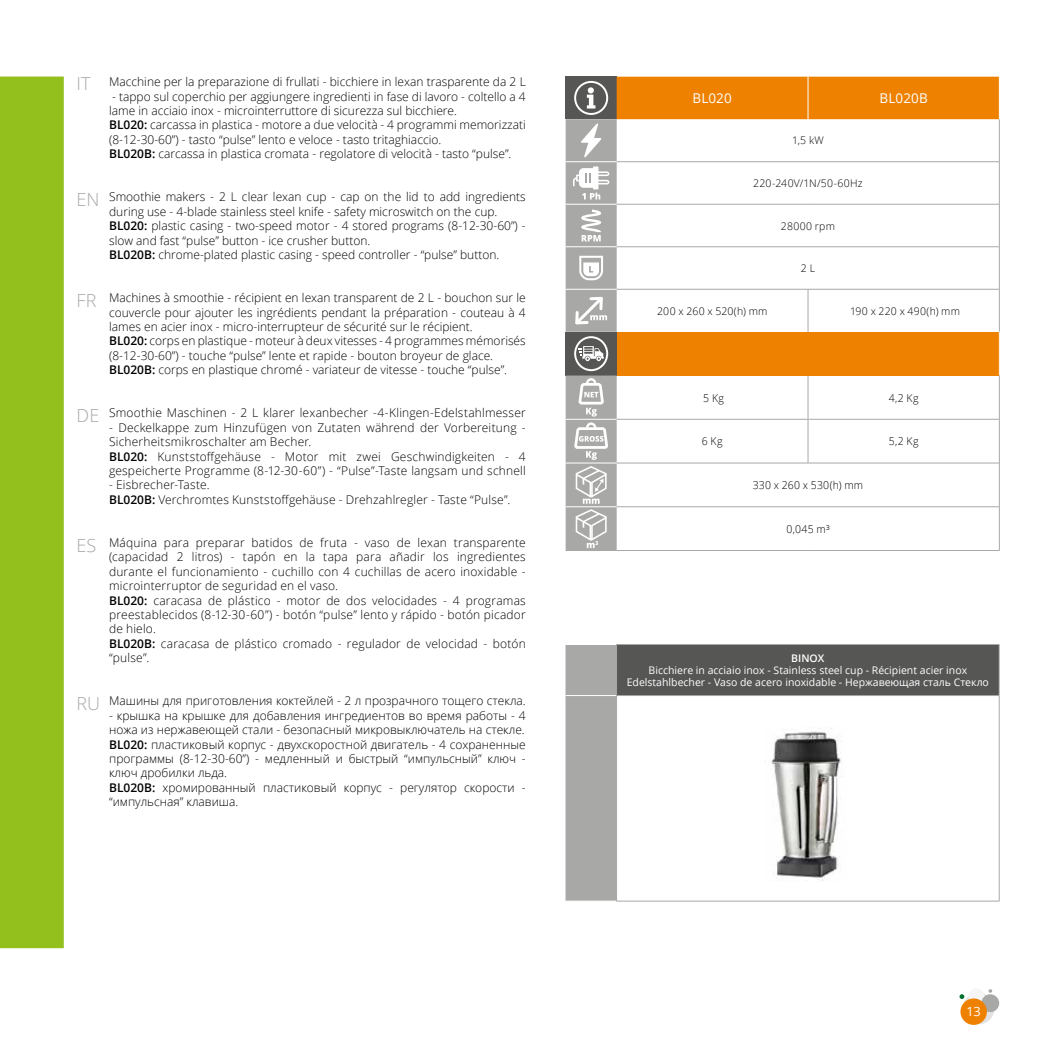
<style>
.page{position:relative;width:1063px;height:1063px;background:#fff}
.page>*{position:absolute;margin:0;border:0;box-sizing:border-box;transform-origin:0 0}
.t1{font:300 18px "Open Sans";color:#a8a8a6}
.t2{font:13.5px "Open Sans";letter-spacing:.01em;color:#fff}
.t3{font:12.75px "Open Sans";color:#fff}
.t4{font:300 12px/14.4px "Open Sans";color:#000}
.t5{font:300 10.8px "Open Sans";letter-spacing:.025em;color:#000}
.t6{font:10.5px "Open Sans";color:#fff}
.t7{font:300 10.5px "Open Sans";letter-spacing:.025em;color:#000}
.t8{font:300 10.5px "Open Sans";letter-spacing:.005em;color:#000}
.t9{font:600 10.5px "Open Sans";color:#fff}
.s1{font-weight:600}
</style>
<div class="page">
<img style="left:771px;top:728px;width:70px;height:154px">
<div style="left:0;top:77px;width:64px;height:871px;background:#94c01e"></div>
<hr style="left:999px;top:289px;width:1px;height:43px;background:#a8a8a6">
<hr style="left:999px;top:119px;width:1px;height:43px;background:#a8a8a6">
<hr style="left:999px;top:162px;width:1px;height:42px;background:#a8a8a6">
<hr style="left:999px;top:204px;width:1px;height:43px;background:#a8a8a6">
<hr style="left:999px;top:247px;width:1px;height:42px;background:#a8a8a6">
<svg style="left:566px;top:77px;width:433px;height:255px"></svg>
<div style="left:566px;top:332px;width:51px;height:44px;background:#565655"></div>
<div style="left:617px;top:332px;width:382px;height:44px;background:#ef8100"></div>
<hr style="left:617px;top:419px;width:191px;height:1px;background:#a8a8a6">
<hr style="left:808px;top:419px;width:191px;height:1px;background:#a8a8a6">
<hr style="left:617px;top:463px;width:191px;height:1px;background:#a8a8a6">
<hr style="left:808px;top:463px;width:191px;height:1px;background:#a8a8a6">
<hr style="left:617px;top:507px;width:191px;height:1px;background:#a8a8a6">
<hr style="left:808px;top:507px;width:191px;height:1px;background:#a8a8a6">
<hr style="left:999px;top:376px;width:1px;height:43px;background:#a8a8a6">
<hr style="left:999px;top:419px;width:1px;height:44px;background:#a8a8a6">
<hr style="left:808px;top:376px;width:1px;height:43px;background:#a8a8a6">
<hr style="left:808px;top:419px;width:1px;height:44px;background:#a8a8a6">
<hr style="left:999px;top:463px;width:1px;height:44px;background:#a8a8a6">
<hr style="left:999px;top:507px;width:1px;height:43px;background:#a8a8a6">
<hr style="left:617px;top:550px;width:191px;height:1px;background:#a8a8a6">
<hr style="left:808px;top:550px;width:192px;height:1px;background:#a8a8a6">
<svg style="left:578px;top:346px;width:26px;height:15px"></svg>
<div style="left:574px;top:336px;width:34px;height:35px;border:2px solid #fff;border-radius:50%"></div>
<svg style="left:566px;top:376px;width:51px;height:175px"></svg>
<div style="left:566px;top:645px;width:50px;height:256px;background:#a8a8a6"></div>
<div style="left:617px;top:645px;width:382px;height:51px;background:#565655"></div>
<hr style="left:566px;top:695px;width:50px;height:1px;background:#fff">
<hr style="left:616px;top:644px;width:383px;height:1px;background:#a8a8a6">
<hr style="left:616px;top:645px;width:1px;height:50px;background:#a8a8a6">
<hr style="left:616px;top:695px;width:383px;height:1px;background:#a8a8a6">
<hr style="left:616px;top:696px;width:1px;height:205px;background:#a8a8a6">
<hr style="left:616px;top:901px;width:383px;height:1px;background:#a8a8a6">
<hr style="left:999px;top:645px;width:1px;height:50px;background:#a8a8a6">
<hr style="left:999px;top:696px;width:1px;height:205px;background:#a8a8a6">
<div style="left:969px;top:988px;width:15px;height:16px;background:#f5f5f5;border-radius:50%"></div>
<svg style="left:960px;top:989px;width:34px;height:35px"></svg>
<div style="left:981px;top:994px;width:18px;height:18px;background:#a8a8a6;border-radius:50%"></div>
<div style="left:960px;top:998px;width:27px;height:27px;background:#ef8100;border-radius:50%"></div>
<p class="t1" style="left:77px;top:71px;width:15px">IT</p>
<p class="t4" style="left:109px;top:74px;width:418px">Macchine per la preparazione di frullati - bicchiere in lexan trasparente da 2 L</p>
<p class="t4" style="left:109px;top:89px;width:418px">- tappo sul coperchio per aggiungere ingredienti in fase di lavoro - coltello a 4 lame in acciaio inox - microinterruttore di sicurezza sul bicchiere.</p>
<p class="t4" style="left:109px;top:118px;width:418px"><span class="s1">BL020:</span> carcassa in plastica - motore a due velocità - 4 programmi memorizzati (8-12-30-60”) - tasto “pulse” lento e veloce - tasto tritaghiaccio.</p>
<p class="t4" style="left:109px;top:146px;width:404px"><span class="s1">BL020B:</span> carcassa in plastica cromata - regolatore di velocità - tasto “pulse”.</p>
<p class="t1" style="left:77px;top:187px;width:24px">EN</p>
<p class="t4" style="left:109px;top:190px;width:418px">Smoothie makers - 2 L clear lexan cup - cap on the lid to add ingredients during use - 4-blade stainless steel knife - safety microswitch on the cup.</p>
<p class="t4" style="left:109px;top:218px;width:418px"><span class="s1">BL020:</span> plastic casing - two-speed motor - 4 stored programs (8-12-30-60”) - slow and fast “pulse” button - ice crusher button.</p>
<p class="t4" style="left:109px;top:247px;width:392px"><span class="s1">BL020B:</span> chrome-plated plastic casing - speed controller - “pulse” button.</p>
<p class="t1" style="left:77px;top:288px;width:21px">FR</p>
<p class="t4" style="left:109px;top:290px;width:418px;text-align:justify">Machines à smoothie - récipient en lexan transparent de 2 L - bouchon sur le couvercle pour ajouter les ingrédients pendant la préparation - couteau à 4 lames en acier inox - micro-interrupteur de sécurité sur le récipient.</p>
<p class="t4" style="left:109px;top:334px;width:418px"><span class="s1">BL020:</span> corps en plastique - moteur à deux vitesses - 4 programmes mémorisés (8-12-30-60”) - touche “pulse” lente et rapide - bouton broyeur de glace.</p>
<p class="t4" style="left:109px;top:362px;width:400px"><span class="s1">BL020B:</span> corps en plastique chromé - variateur de vitesse - touche “pulse”.</p>
<p class="t2" style="left:692px;top:89px;width:41px">BL020</p>
<p class="t2" style="left:879px;top:89px;width:50px">BL020B</p>
<p class="t7" style="left:792px;top:133px;width:33px">1,5 kW</p>
<p class="t7" style="left:753px;top:176px;width:111px">220-240V/1N/50-60Hz</p>
<p class="t7" style="left:781px;top:219px;width:56px">28000 rpm</p>
<p class="t7" style="left:801px;top:261px;width:16px">2 L</p>
<p class="t8" style="left:657px;top:304px;width:112px">200 x 260 x 520(h) mm</p>
<p class="t7" style="left:850px;top:304px;width:111px">190 x 220 x 490(h) mm</p>
<p class="t1" style="left:77px;top:403px;width:24px">DE</p>
<p class="t4" style="left:109px;top:406px;width:418px">Smoothie Maschinen - 2 L klarer lexanbecher -4-Klingen-Edelstahlmesser</p>
<p class="t4" style="left:109px;top:420px;width:418px">- Deckelkappe zum Hinzufügen von Zutaten während der Vorbereitung -<br>Sicherheitsmikroschalter am Becher.</p>
<p class="t4" style="left:109px;top:449px;width:418px"><span class="s1">BL020:</span> Kunststoffgehäuse - Motor mit zwei Geschwindigkeiten - 4 gespeicherte Programme (8-12-30-60”) - “Pulse”-Taste langsam und schnell</p>
<p class="t4" style="left:109px;top:478px;width:102px">- Eisbrecher-Taste.</p>
<p class="t4" style="left:109px;top:492px;width:403px"><span class="s1">BL020B:</span> Verchromtes Kunststoffgehäuse - Drehzahlregler - Taste “Pulse”.</p>
<p class="t5" style="left:703px;top:390px;width:22px">5 Kg</p>
<p class="t5" style="left:889px;top:390px;width:31px">4,2 Kg</p>
<p class="t5" style="left:702px;top:434px;width:22px">6 Kg</p>
<p class="t5" style="left:889px;top:434px;width:31px">5,2 Kg</p>
<p class="t5" style="left:753px;top:478px;width:112px">330 x 260 x 530(h) mm</p>
<p class="t5" style="left:786px;top:521px;width:45px">0,045 m³</p>
<p class="t1" style="left:77px;top:533px;width:21px">ES</p>
<p class="t4" style="left:109px;top:535px;width:418px;text-align:justify">Máquina para preparar batidos de fruta - vaso de lexan transparente (capacidad 2 litros) - tapón en la tapa para añadir los ingredientes durante el funcionamiento - cuchillo con 4 cuchillas de acero inoxidable - microinterruptor de seguridad en el vaso.</p>
<p class="t4" style="left:109px;top:593px;width:418px;text-align:justify"><span class="s1">BL020:</span> caracasa de plástico - motor de dos velocidades - 4 programas preestablecidos (8-12-30-60”) - botón “pulse” lento y rápido - botón picador de hielo.</p>
<p class="t4" style="left:109px;top:636px;width:418px"><span class="s1">BL020B:</span> caracasa de plástico cromado - regulador de velocidad - botón “pulse”.</p>
<p class="t9" style="left:791px;top:651px;width:35px">BINOX</p>
<p class="t6" style="left:649px;top:663px;width:320px">Bicchiere in acciaio inox - Stainless steel cup - Récipient acier inox</p>
<p class="t6" style="left:627px;top:675px;width:364px">Edelstahlbecher - Vaso de acero inoxidable - Нержавеющая сталь Стекло</p>
<p class="t1" style="left:77px;top:691px;width:25px">RU</p>
<p class="t4" style="left:109px;top:694px;width:418px">Машины для приготовления коктейлей - 2 л прозрачного тощего стекла.</p>
<p class="t4" style="left:109px;top:708px;width:418px">- крышка на крышке для добавления ингредиентов во время работы - 4 ножа из нержавеющей стали - безопасный микровыключатель на стекле.</p>
<p class="t4" style="left:109px;top:737px;width:418px;text-align:justify"><span class="s1">BL020:</span> пластиковый корпус - двухскоростной двигатель - 4 сохраненные программы (8-12-30-60”) - медленный и быстрый “импульсный” ключ - ключ дробилки льда.</p>
<p class="t4" style="left:109px;top:780px;width:418px"><span class="s1">BL020B:</span> хромированный пластиковый корпус - регулятор скорости - “импульсная” клавиша.</p>
<p class="t3" style="left:967px;top:1003px;width:16px">13</p>
</div>
